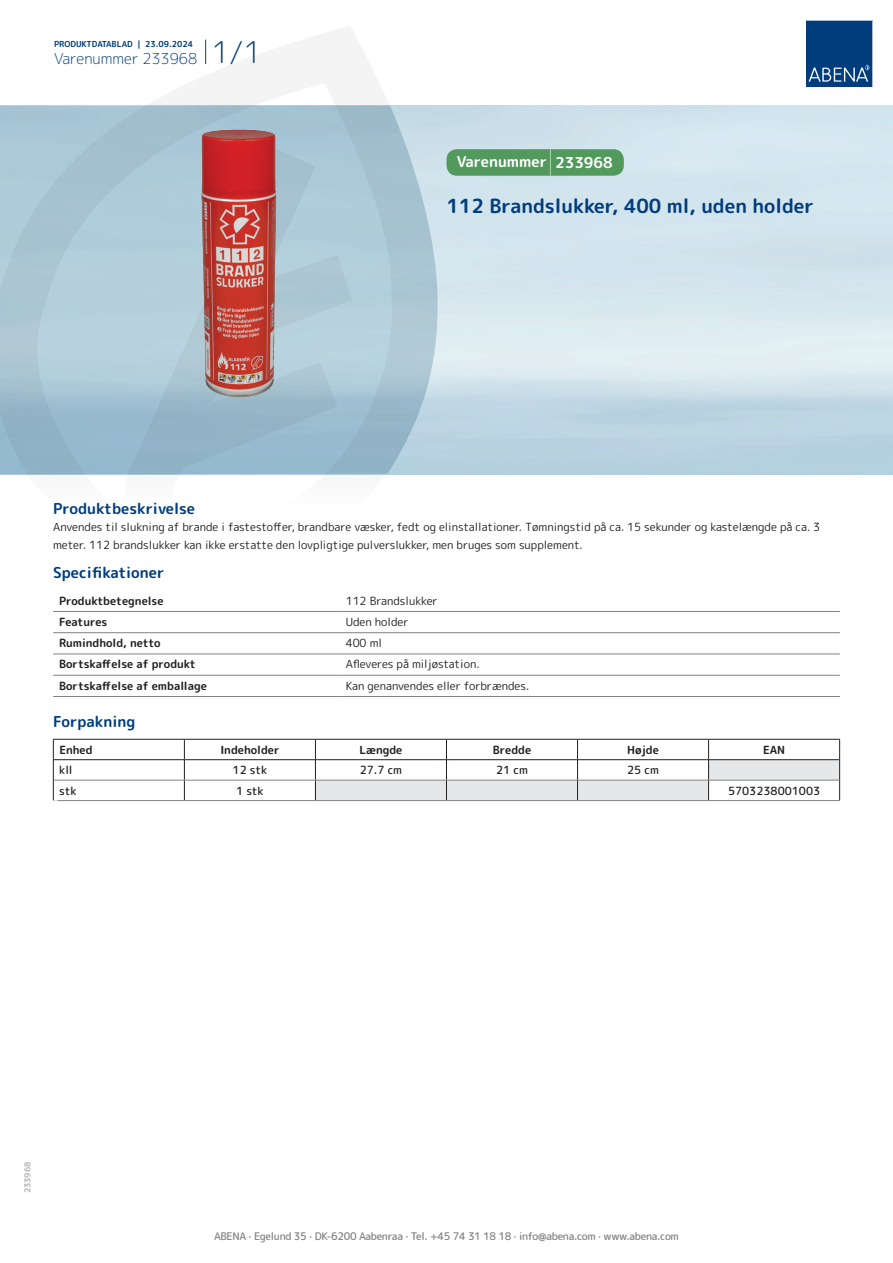
<style>
.page{position:relative;width:893px;height:1263px;background:#fff}
.page>*{position:absolute;margin:0;border:0;box-sizing:border-box;transform-origin:0 0}
.t1{font:700 19.5px "Rounded Mplus 1 c";color:#013d7d}
.t2{font:700 15px "Rounded Mplus 1 c";color:#013d7d}
.t3{font:300 15px "Rounded Mplus 1 c";color:#013d7d}
.t4{font:700 15px "Rounded Mplus 1 c";color:#fff}
.t5{font:11.25px/18px "Rounded Mplus 1 c";color:#231f20}
.t6{font:700 11.25px "Rounded Mplus 1 c";color:#231f20}
.t7{font:500 11.25px "Rounded Mplus 1 c";color:#231f20}
.t8{font:500 10.5px "Rounded Mplus 1 c";letter-spacing:-.03em;color:#808285}
.t9{font:700 10.5px "Rounded Mplus 1 c";color:#fff}
.t10{font:700 8.25px "Rounded Mplus 1 c";color:#013d7d}
.t11{font:700 8.25px "Rounded Mplus 1 c";color:#b2b3b7}
.s1{font-size:30px}
.s2{font-size:25.5px}
</style>
<div class="page">
<svg style="left:0;top:26px;width:439px;height:449px"></svg>
<svg style="left:0;top:106px;width:438px;height:368px;background:#a8c5d4"></svg>
<svg style="left:205px;top:40px;width:1px;height:24px"></svg>
<svg style="left:806px;top:20px;width:67px;height:67px;background:#144b86"></svg>
<img style="left:198px;top:127px;width:82px;height:275px">
<hr style="left:53px;top:611px;width:287px;height:1px;background:#808285">
<hr style="left:340px;top:611px;width:500px;height:1px;background:#808285">
<hr style="left:53px;top:632px;width:287px;height:1px;background:#808285">
<hr style="left:340px;top:632px;width:500px;height:1px;background:#808285">
<hr style="left:53px;top:654px;width:287px;height:1px;background:#808285">
<hr style="left:340px;top:654px;width:500px;height:1px;background:#808285">
<hr style="left:53px;top:675px;width:287px;height:1px;background:#808285">
<hr style="left:340px;top:675px;width:500px;height:1px;background:#808285">
<hr style="left:53px;top:696px;width:287px;height:1px;background:#808285">
<hr style="left:340px;top:696px;width:500px;height:1px;background:#808285">
<hr style="left:53px;top:739px;width:131px;height:1px;background:#231f20">
<hr style="left:184px;top:739px;width:131px;height:1px;background:#231f20">
<hr style="left:53px;top:759px;width:131px;height:1px;background:#231f20">
<hr style="left:184px;top:759px;width:131px;height:1px;background:#231f20">
<svg style="left:53px;top:739px;width:1px;height:61px"></svg>
<svg style="left:184px;top:739px;width:1px;height:61px"></svg>
<svg style="left:315px;top:739px;width:525px;height:61px"></svg>
<hr style="left:54px;top:780px;width:130px;height:1px;background:#808285">
<hr style="left:184px;top:780px;width:131px;height:1px;background:#808285">
<hr style="left:315px;top:780px;width:131px;height:1px;background:#808285">
<hr style="left:446px;top:780px;width:131px;height:1px;background:#808285">
<hr style="left:577px;top:780px;width:132px;height:1px;background:#808285">
<hr style="left:709px;top:780px;width:130px;height:1px;background:#808285">
<hr style="left:53px;top:800px;width:131px;height:1px;background:#808285">
<hr style="left:184px;top:800px;width:131px;height:1px;background:#808285">
<hr style="left:315px;top:800px;width:131px;height:1px;background:#808285">
<hr style="left:446px;top:800px;width:131px;height:1px;background:#808285">
<hr style="left:577px;top:800px;width:132px;height:1px;background:#808285">
<hr style="left:709px;top:800px;width:131px;height:1px;background:#808285">
<div style="left:446px;top:149px;width:178px;height:27px;background:#52995c;border-radius:10px"></div>
<p class="t10" style="left:54px;top:38px;width:141px">PRODUKTDATABLAD | 23.09.2024</p>
<h2 class="t3" style="left:54px;top:48px;width:209px">Varenummer 233968 <span class="s1">1/1</span></h2>
<h2 class="t4" style="left:457px;top:151px;width:157px">Varenummer <span class="s2">|</span> 233968</h2>
<h1 class="t1" style="left:446px;top:192px;width:369px">112 Brandslukker, 400 ml, uden holder</h1>
<h2 class="t2" style="left:53px;top:498px;width:143px">Produktbeskrivelse</h2>
<p class="t5" style="left:53px;top:517px;width:769px">Anvendes til slukning af brande i fastestoffer, brandbare væsker, fedt og elinstallationer. Tømningstid på ca. 15 sekunder og kastelængde på ca. 3 meter. 112 brandslukker kan ikke erstatte den lovpligtige pulverslukker, men bruges som supplement.</p>
<h2 class="t2" style="left:53px;top:562px;width:113px">Specifikationer</h2>
<p class="t6" style="left:59px;top:592px;width:106px">Produktbetegnelse</p>
<p class="t5" style="left:346px;top:591px;width:93px">112 Brandslukker</p>
<p class="t6" style="left:59px;top:614px;width:50px">Features</p>
<p class="t5" style="left:346px;top:613px;width:64px">Uden holder</p>
<p class="t6" style="left:59px;top:635px;width:103px">Rumindhold, netto</p>
<p class="t5" style="left:346px;top:634px;width:38px">400 ml</p>
<p class="t6" style="left:59px;top:656px;width:138px">Bortskaffelse af produkt</p>
<p class="t5" style="left:346px;top:655px;width:135px">Afleveres på miljøstation.</p>
<p class="t6" style="left:59px;top:678px;width:149px">Bortskaffelse af emballage</p>
<p class="t5" style="left:346px;top:676px;width:185px">Kan genanvendes eller forbrændes.</p>
<h2 class="t2" style="left:53px;top:710px;width:84px">Forpakning</h2>
<p class="t6" style="left:59px;top:742px;width:35px">Enhed</p>
<p class="t6" style="left:220px;top:742px;width:61px">Indeholder</p>
<p class="t6" style="left:359px;top:742px;width:44px">Længde</p>
<p class="t6" style="left:493px;top:742px;width:40px">Bredde</p>
<p class="t6" style="left:627px;top:742px;width:33px">Højde</p>
<p class="t6" style="left:763px;top:742px;width:24px">EAN</p>
<p class="t7" style="left:59px;top:762px;width:15px">kll</p>
<p class="t7" style="left:233px;top:762px;width:36px">12 stk</p>
<p class="t7" style="left:360px;top:762px;width:44px">27.7 cm</p>
<p class="t7" style="left:496px;top:762px;width:33px">21 cm</p>
<p class="t7" style="left:627px;top:762px;width:33px">25 cm</p>
<p class="t7" style="left:59px;top:782px;width:19px">stk</p>
<p class="t7" style="left:236px;top:782px;width:29px">1 stk</p>
<p class="t7" style="left:728px;top:782px;width:94px">5703238001003</p>
<p class="t9" style="left:53px;top:796px;width:7px">*</p>
<p class="t11" style="left:22px;top:1193px;width:33px;rotate:-90deg">233968</p>
<p class="t8" style="left:214px;top:1229px;width:466px">ABENA · Egelund 35 · DK-6200 Aabenraa · Tel. +45 74 31 18 18 · info@abena.com · www.abena.com</p>
</div>
